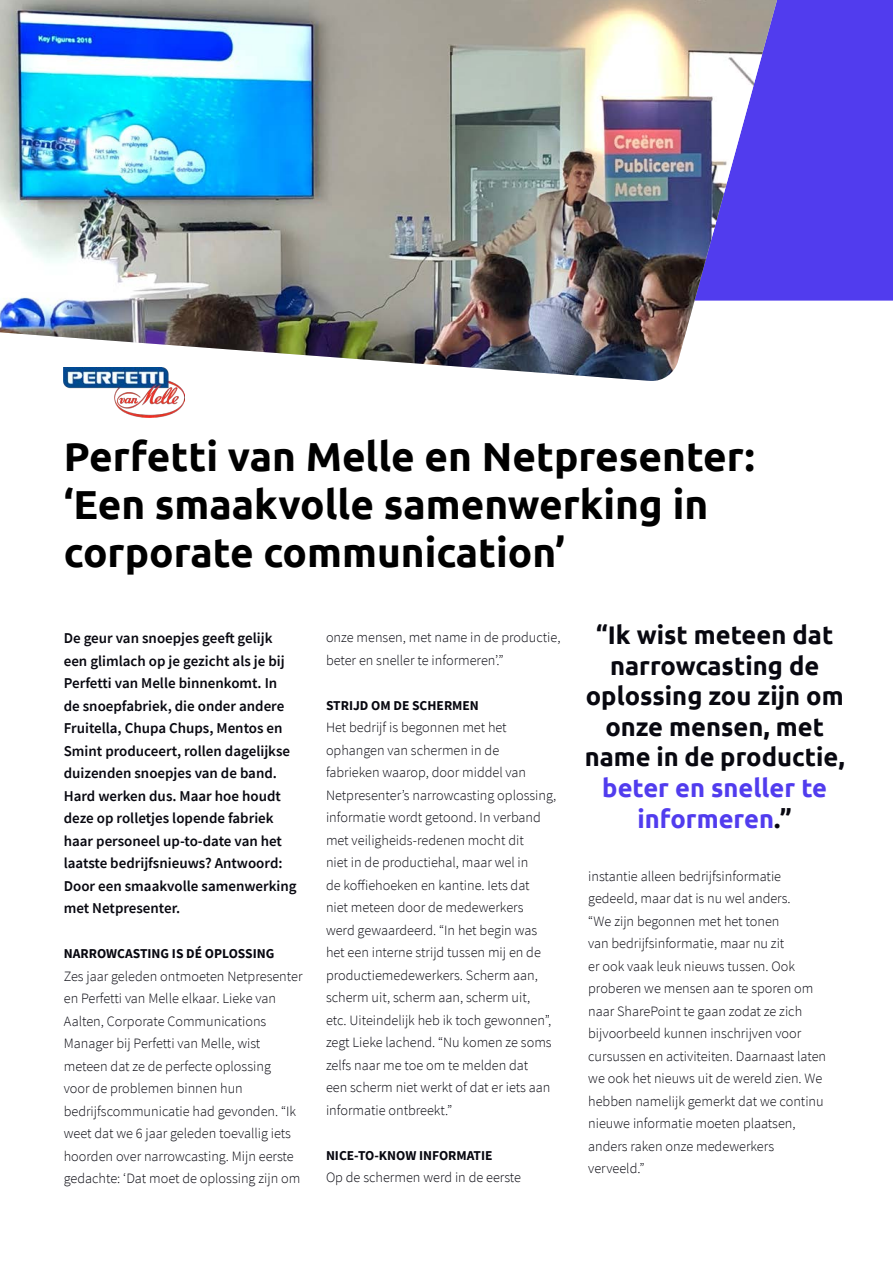
<style>
.page{position:relative;width:893px;height:1263px;background:#fff}
.page>*{position:absolute;margin:0;border:0;box-sizing:border-box;transform-origin:0 0}
.body{font:700 40.5px/48px "Ubuntu";color:#000}
.body-2{font:700 25.5px/30.6px "Ubuntu";color:#080810;text-align:center}
.body-3{font:600 15px/22.5px "Source Sans Pro";color:#080810}
.body-4{font:300 14.25px/22.5px "Source Sans Pro";color:#080810}
.body-5{font:700 13.5px "Source Sans Pro";color:#080810}
.s1{color:#513cee}
</style>
<div class="page">
<img style="left:64px;top:381px;width:120px;height:36px">
<div style="left:777px;top:0;width:116px;height:301px;background:#513cee"></div>
<img style="left:0;top:0;width:777px;height:381px">
<p class="body" style="left:64px;top:432px;width:692px">Perfetti van Melle en Netpresenter: ‘Een smaakvolle samenwerking in corporate communication’</p>
<p class="body-3" style="left:64px;top:627px;width:234px">De geur van snoepjes geeft gelijk een glimlach op je gezicht als je bij Perfetti van Melle binnenkomt. In de snoepfabriek, die onder andere Fruitella, Chupa Chups, Mentos en Smint produceert, rollen dagelijkse duizenden snoepjes van de band.<br>Hard werken dus. Maar hoe houdt deze op rolletjes lopende fabriek haar personeel up-to-date van het laatste bedrijfsnieuws? Antwoord:<br>Door een smaakvolle samenwerking met Netpresenter.</p>
<p class="body-5" style="left:64px;top:945px;width:212px">NARROWCASTING IS DÉ OPLOSSING</p>
<p class="body-4" style="left:64px;top:965px;width:240px">Zes jaar geleden ontmoeten Netpresenter en Perfetti van Melle elkaar. Lieke van Aalten, Corporate Communications Manager bij Perfetti van Melle, wist meteen dat ze de perfecte oplossing<br>voor de problemen binnen hun bedrijfscommunicatie had gevonden. “Ik weet dat we 6 jaar geleden toevallig iets hoorden over narrowcasting. Mijn eerste gedachte: ‘Dat moet de oplossing zijn om</p>
<p class="body-4" style="left:326px;top:626px;width:236px">onze mensen, met name in de productie, beter en sneller te informeren’.”</p>
<p class="body-5" style="left:326px;top:696px;width:154px">STRIJD OM DE SCHERMEN</p>
<p class="body-4" style="left:326px;top:716px;width:232px">Het bedrijf is begonnen met het ophangen van schermen in de fabrieken waarop, door middel van Netpresenter’s narrowcasting oplossing, informatie wordt getoond. In verband met veiligheids-redenen mocht dit<br>niet in de productiehal, maar wel in<br>de koffiehoeken en kantine. Iets dat<br>niet meteen door de medewerkers<br>werd gewaardeerd. “In het begin was het een interne strijd tussen mij en de productiemedewerkers. Scherm aan, scherm uit, scherm aan, scherm uit,<br>etc. Uiteindelijk heb ik toch gewonnen”, zegt Lieke lachend. “Nu komen ze soms zelfs naar me toe om te melden dat<br>een scherm niet werkt of dat er iets aan informatie ontbreekt.”</p>
<p class="body-5" style="left:326px;top:1146px;width:168px">NICE-TO-KNOW INFORMATIE</p>
<p class="body-4" style="left:326px;top:1166px;width:197px">Op de schermen werd in de eerste</p>
<p class="body-2" style="left:585px;top:619px;width:261px">“Ik wist meteen dat narrowcasting de oplossing zou zijn om onze mensen, met name in de productie, <span class="s1">beter en sneller te informeren</span>.”</p>
<p class="body-4" style="left:588px;top:865px;width:239px">instantie alleen bedrijfsinformatie gedeeld, maar dat is nu wel anders.<br>“We zijn begonnen met het tonen<br>van bedrijfsinformatie, maar nu zit<br>er ook vaak leuk nieuws tussen. Ook proberen we mensen aan te sporen om naar SharePoint te gaan zodat ze zich bijvoorbeeld kunnen inschrijven voor cursussen en activiteiten. Daarnaast laten we ook het nieuws uit de wereld zien. We hebben namelijk gemerkt dat we continu nieuwe informatie moeten plaatsen, anders raken onze medewerkers verveeld.”</p>
</div>
